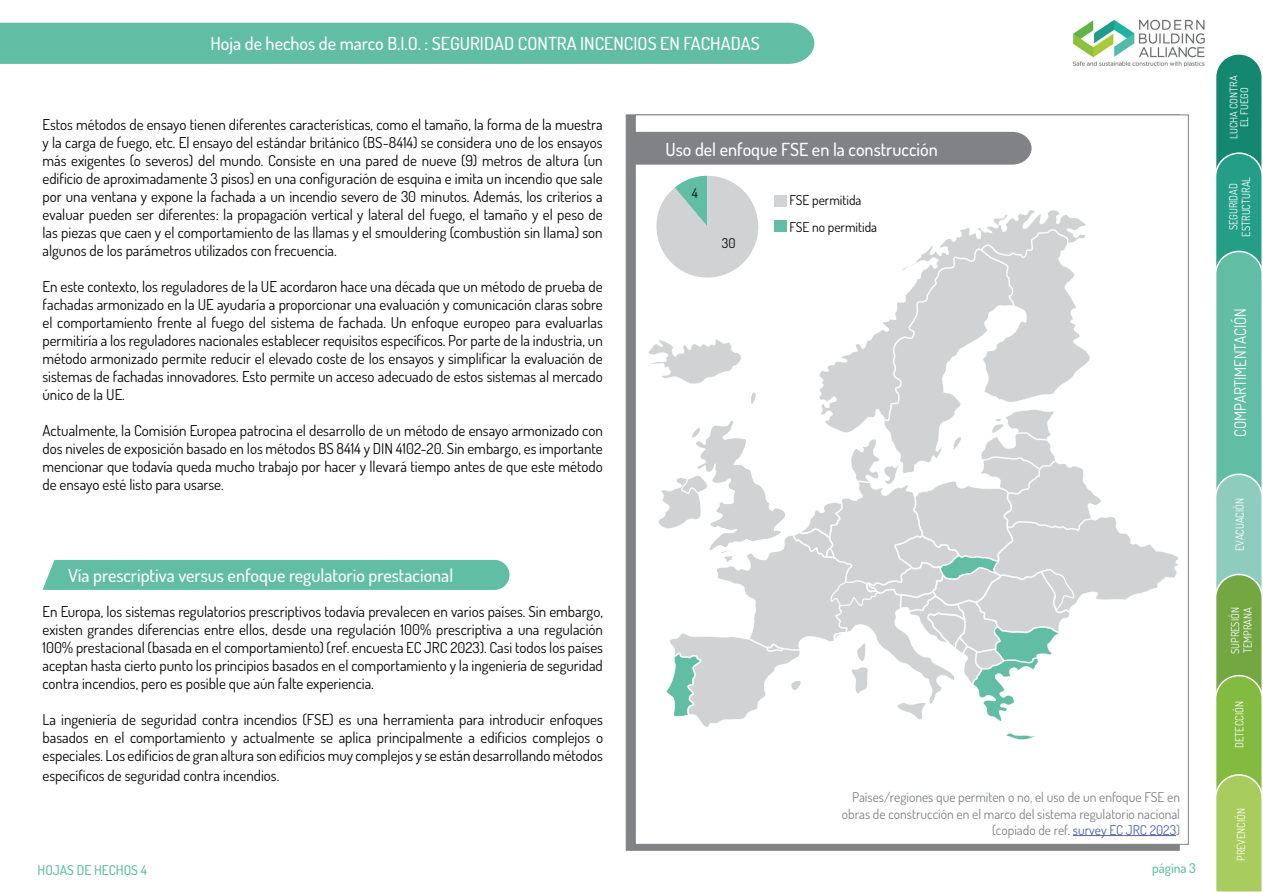
<style>
.page{position:relative;width:1263px;height:893px;background:#fff}
.page>*{position:absolute;margin:0;border:0;box-sizing:border-box;transform-origin:0 0}
.t1{font:500 18px "Dosis";color:#fff}
.t2{font:16.05px "Dosis";color:#fbfdfe;scale:.93 1}
.t3{font:15px/18px "Dosis";color:#040503;text-align:justify}
.t4{font:13.5px/16.2px "Dosis";color:#808285;text-align:right}
.t5{font:13.5px "Dosis";color:#040503}
.t6{font:500 13.5px "Dosis";color:#61bea4}
.t7{font:11.25px/12.6px "Dosis";color:#fbfdfe;text-align:center;scale:.93 1}
.t8{font:11.1px "Dosis";color:#fbfdfe;scale:.94 1}
.t9{font:10.95px "Dosis";color:#fbfdfe;scale:.96 1}
.t10{font:10.5px/10.5px "Dosis";color:#fbfdfe;text-align:center}
.t11{font:500 10.05px "Dosis";color:#fff;scale:.91 1}
.s1{color:#5360ab}
</style>
<div class="page">
<div style="left:626px;top:115px;width:553px;height:735px;background:#808285"></div>
<div style="left:635px;top:115px;width:553px;height:729px;background:#fff"></div>
<svg style="left:648px;top:176px;width:531px;height:564px"></svg>
<div style="left:0;top:23px;width:814px;height:41px;background:#61bea4"></div>
<img style="left:1072px;top:19px;width:133px;height:48px">
<svg style="left:1216px;top:54px;width:46px;height:838px;background:#6bb781"></svg>
<div style="left:43px;top:560px;width:466px;height:30px;background:#61bea4"></div>
<hr style="left:1073px;top:835px;width:103px;height:1px;background:#5360ab">
<div style="left:635px;top:132px;width:396px;height:33px;background:#808285"></div>
<div style="left:774px;top:195px;width:12px;height:11px;background:#d1d2d4"></div>
<div style="left:774px;top:220px;width:12px;height:12px;background:#61bea4"></div>
<p class="t1" style="left:210px;top:32px;width:551px">Hoja de hechos de marco B.I.O. : SEGURIDAD CONTRA INCENCIOS EN FACHADAS</p>
<p class="t3" style="left:43px;top:115px;width:562px">Estos métodos de ensayo tienen diferentes características, como el tamaño, la forma de la muestra y la carga de fuego, etc. El ensayo del estándar británico (BS-8414) se considera uno de los ensayos más exigentes (o severos) del mundo. Consiste en una pared de nueve (9) metros de altura (un edificio de aproximadamente 3 pisos) en una configuración de esquina e imita un incendio que sale por una ventana y expone la fachada a un incendio severo de 30 minutos. Además, los criterios a evaluar pueden ser diferentes: la propagación vertical y lateral del fuego, el tamaño y el peso de las piezas que caen y el comportamiento de las llamas y el smouldering (combustión sin llama) son algunos de los parámetros utilizados con frecuencia.</p>
<p class="t3" style="left:43px;top:277px;width:562px">En este contexto, los reguladores de la UE acordaron hace una década que un método de prueba de fachadas armonizado en la UE ayudaría a proporcionar una evaluación y comunicación claras sobre el comportamiento frente al fuego del sistema de fachada. Un enfoque europeo para evaluarlas permitiría a los reguladores nacionales establecer requisitos específicos. Por parte de la industria, un método armonizado permite reducir el elevado coste de los ensayos y simplificar la evaluación de sistemas de fachadas innovadores. Esto permite un acceso adecuado de estos sistemas al mercado único de la UE.</p>
<p class="t3" style="left:43px;top:421px;width:562px">Actualmente, la Comisión Europea patrocina el desarrollo de un método de ensayo armonizado con dos niveles de exposición basado en los métodos BS 8414 y DIN 4102-20. Sin embargo, es importante mencionar que todavía queda mucho trabajo por hacer y llevará tiempo antes de que este método de ensayo esté listo para usarse.</p>
<p class="t1" style="left:68px;top:564px;width:387px">Vía prescriptiva versus enfoque regulatorio prestacional</p>
<p class="t3" style="left:43px;top:602px;width:562px">En Europa, los sistemas regulatorios prescriptivos todavía prevalecen en varios países. Sin embargo, existen grandes diferencias entre ellos, desde una regulación 100% prescriptiva a una regulación 100% prestacional (basada en el comportamiento) (ref. encuesta EC JRC 2023). Casi todos los países aceptan hasta cierto punto los principios basados en el comportamiento y la ingeniería de seguridad contra incendios, pero es posible que aún falte experiencia.</p>
<p class="t3" style="left:43px;top:710px;width:562px">La ingeniería de seguridad contra incendios (FSE) es una herramienta para introducir enfoques basados en el comportamiento y actualmente se aplica principalmente a edificios complejos o especiales. Los edificios de gran altura son edificios muy complejos y se están desarrollando métodos</p>
<p class="t3" style="left:43px;top:766px;width:238px">específicos de seguridad contra incendios.</p>
<p class="t1" style="left:666px;top:138px;width:274px">Uso del enfoque FSE en la construcción</p>
<p class="t5" style="left:789px;top:191px;width:74px">FSE permitida</p>
<p class="t5" style="left:722px;top:234px;width:15px">30</p>
<p class="t5" style="left:692px;top:184px;width:7px">4</p>
<p class="t5" style="left:789px;top:218px;width:89px">FSE no permitida</p>
<p class="t4" style="left:842px;top:789px;width:340px">Países/regiones que permiten o no, el uso de un enfoque FSE en obras de construcción en el marco del sistema regulatorio nacional (copiado de ref. <span class="s1">survey EC JRC 2023</span>)</p>
<p class="t6" style="left:38px;top:861px;width:111px">HOJAS DE HECHOS 4</p>
<p class="t6" style="left:1152px;top:859px;width:45px">página 3</p>
<p class="t10" style="left:1228px;top:139px;width:65px;rotate:-90deg">LUCHA CONTRA<br>EL FUEGO</p>
<p class="t7" style="left:1227px;top:237px;width:66px;rotate:-90deg">SEGURIDAD<br>ESTRUCTURAL</p>
<p class="t2" style="left:1230px;top:437px;width:140px;rotate:-90deg">COMPARTIMENTACIÓN</p>
<p class="t8" style="left:1232px;top:551px;width:58px;rotate:-90deg">EVACUACIÓN</p>
<p class="t9" style="left:1228px;top:654px;width:50px;rotate:-90deg">SUPRESIÓN</p>
<p class="t7" style="left:1241px;top:653px;width:51px;rotate:-90deg">TEMPRANA</p>
<p class="t11" style="left:1232px;top:655px;width:47px;rotate:-90deg">DETECTION</p>
<p class="t7" style="left:1233px;top:748px;width:52px;rotate:-90deg">DETECCIÓN</p>
<p class="t11" style="left:1232px;top:750px;width:53px;rotate:-90deg">PREVENTION</p>
<p class="t8" style="left:1234px;top:861px;width:58px;rotate:-90deg">PREVENCIÓN</p>
</div>
